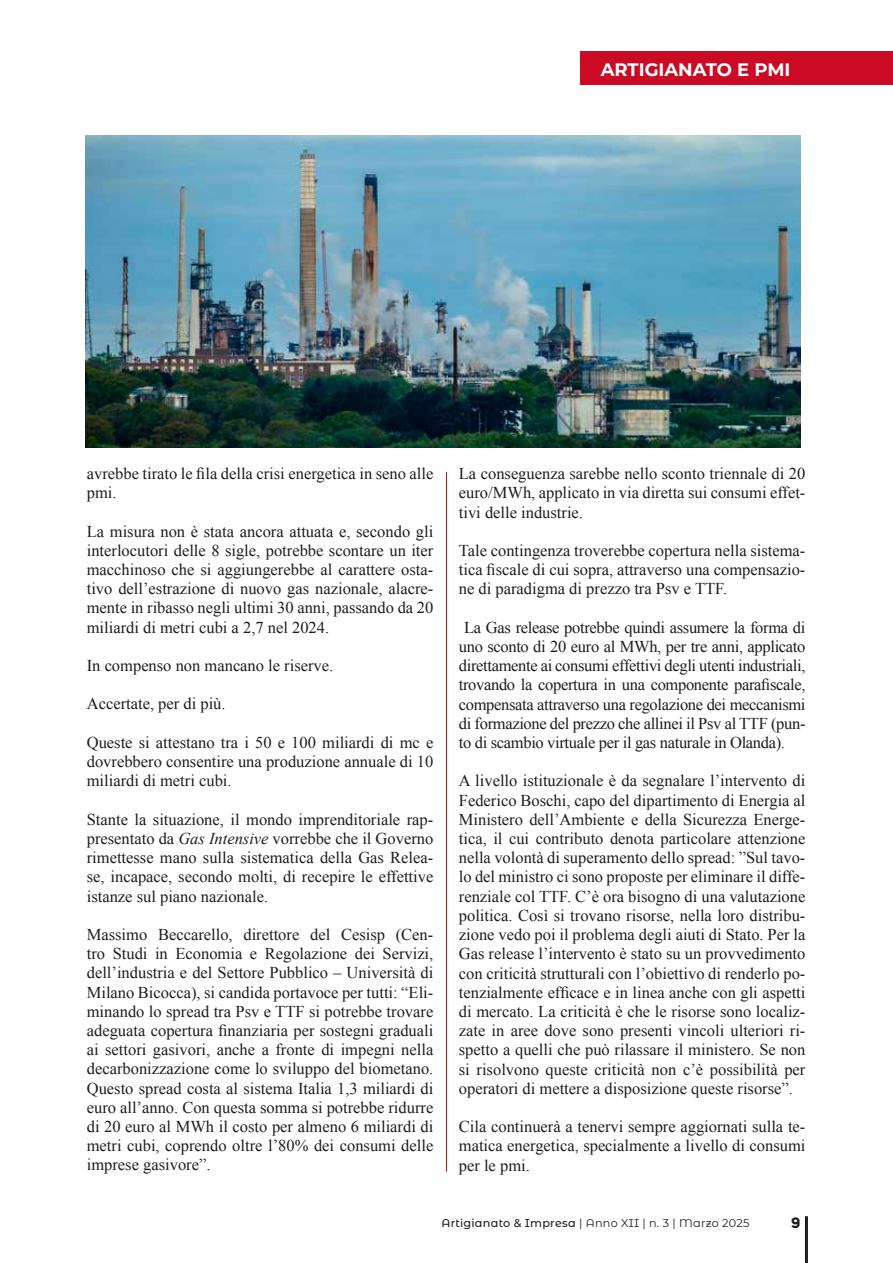
<style>
.page{position:relative;width:893px;height:1263px;background:#fff}
.page>*{position:absolute;margin:0;border:0;box-sizing:border-box;transform-origin:0 0}
.t1{font:700 18px "Montserrat";color:#fff}
.t2{font:16.5px/19.2px "Times New Roman";color:#1d1d1b;text-align:justify}
.t3{font:700 15px "Mazzard H";color:#1d1d1b}
.t4{font:11.25px "Montserrat Alternates";letter-spacing:.02em;color:#1d1d1b}
.s1{font-style:italic}
.s2{font-weight:500}
</style>
<div class="page">
<hr style="left:805px;top:1216px;width:3px;height:47px;background:#1d1d1b">
<img style="left:85px;top:135px;width:716px;height:313px">
<div style="left:597px;top:52px;width:296px;height:33px;background:#ca0b23"></div>
<div style="left:580px;top:52px;width:295px;height:33px;background:#ca0b23"></div>
<hr style="left:446px;top:472px;width:1px;height:699px;background:#ca0b23">
<p class="t1" style="left:601px;top:56px;width:191px">ARTIGIANATO E PMI</p>
<p class="t1" style="left:618px;top:56px;width:191px">ARTIGIANATO E PMI</p>
<p class="t2" style="left:87px;top:464px;width:348px">avrebbe tirato le fila della crisi energetica in seno alle pmi.</p>
<p class="t2" style="left:87px;top:521px;width:348px">La misura non è stata ancora attuata e, secondo gli interlocutori delle 8 sigle, potrebbe scontare un iter macchinoso che si aggiungerebbe al carattere osta&shy;tivo dell’estrazione di nuovo gas nazionale, alacre&shy;mente in ribasso negli ultimi 30 anni, passando da 20 miliardi di metri cubi a 2,7 nel 2024.</p>
<p class="t2" style="left:87px;top:656px;width:248px">In compenso non mancano le riserve.</p>
<p class="t2" style="left:87px;top:694px;width:140px">Accertate, per di più.</p>
<p class="t2" style="left:87px;top:732px;width:348px">Queste si attestano tra i 50 e 100 miliardi di mc e dovrebbero consentire una produzione annuale di 10 miliardi di metri cubi.</p>
<p class="t2" style="left:87px;top:809px;width:348px">Stante la situazione, il mondo imprenditoriale rap&shy;presentato da <span class="s1">Gas Intensive</span> vorrebbe che il Governo rimettesse mano sulla sistematica della Gas Relea&shy;se, incapace, secondo molti, di recepire le effettive istanze sul piano nazionale.</p>
<p class="t2" style="left:87px;top:924px;width:348px">Massimo Beccarello, direttore del Cesisp (Cen&shy;tro Studi in Economia e Regolazione dei Servizi, dell’industria e del Settore Pubblico – Università di Milano Bicocca), si candida portavoce per tutti: “Eli&shy;minando lo spread tra Psv e TTF si potrebbe trovare adeguata copertura finanziaria per sostegni graduali ai settori gasivori, anche a fronte di impegni nella decarbonizzazione come lo sviluppo del biometano.<br>Questo spread costa al sistema Italia 1,3 miliardi di euro all’anno. Con questa somma si potrebbe ridurre di 20 euro al MWh il costo per almeno 6 miliardi di metri cubi, coprendo oltre l’80% dei consumi delle imprese gasivore”.</p>
<p class="t2" style="left:459px;top:464px;width:348px">La conseguenza sarebbe nello sconto triennale di 20 euro/MWh, applicato in via diretta sui consumi effet&shy;tivi delle industrie.</p>
<p class="t2" style="left:459px;top:540px;width:348px">Tale contingenza troverebbe copertura nella sistema&shy;tica fiscale di cui sopra, attraverso una compensazio&shy;ne di paradigma di prezzo tra Psv e TTF.</p>
<p class="t2" style="left:459px;top:617px;width:348px;text-indent:5px">La Gas release potrebbe quindi assumere la forma di uno sconto di 20 euro al MWh, per tre anni, applicato direttamente ai consumi effettivi degli utenti industriali, trovando la copertura in una componente parafiscale, compensata attraverso una regolazione dei meccanismi di formazione del prezzo che allinei il Psv al TTF (pun&shy;to di scambio virtuale per il gas naturale in Olanda).</p>
<p class="t2" style="left:459px;top:771px;width:348px">A livello istituzionale è da segnalare l’intervento di Federico Boschi, capo del dipartimento di Energia al Ministero dell’Ambiente e della Sicurezza Energe&shy;tica, il cui contributo denota particolare attenzione nella volontà di superamento dello spread: ”Sul tavo&shy;lo del ministro ci sono proposte per eliminare il diffe&shy;renziale col TTF. C’è ora bisogno di una valutazione politica. Così si trovano risorse, nella loro distribu&shy;zione vedo poi il problema degli aiuti di Stato. Per la Gas release l’intervento è stato su un provvedimento con criticità strutturali con l’obiettivo di renderlo po&shy;tenzialmente efficace e in linea anche con gli aspetti di mercato. La criticità è che le risorse sono localiz&shy;zate in aree dove sono presenti vincoli ulteriori ri&shy;spetto a quelli che può rilassare il ministero. Se non si risolvono queste criticità non c’è possibilità per operatori di mettere a disposizione queste risorse”.</p>
<p class="t2" style="left:459px;top:1117px;width:348px">Cila continuerà a tenervi sempre aggiornati sulla te&shy;matica energetica, specialmente a livello di consumi per le pmi.</p>
<p class="t4" style="left:442px;top:1215px;width:309px"><span class="s2">Artigianato &amp; Impresa</span> | Anno XII | n. 3 | Marzo 2025</p>
<p class="t3" style="left:791px;top:1212px;width:11px">9</p>
</div>
